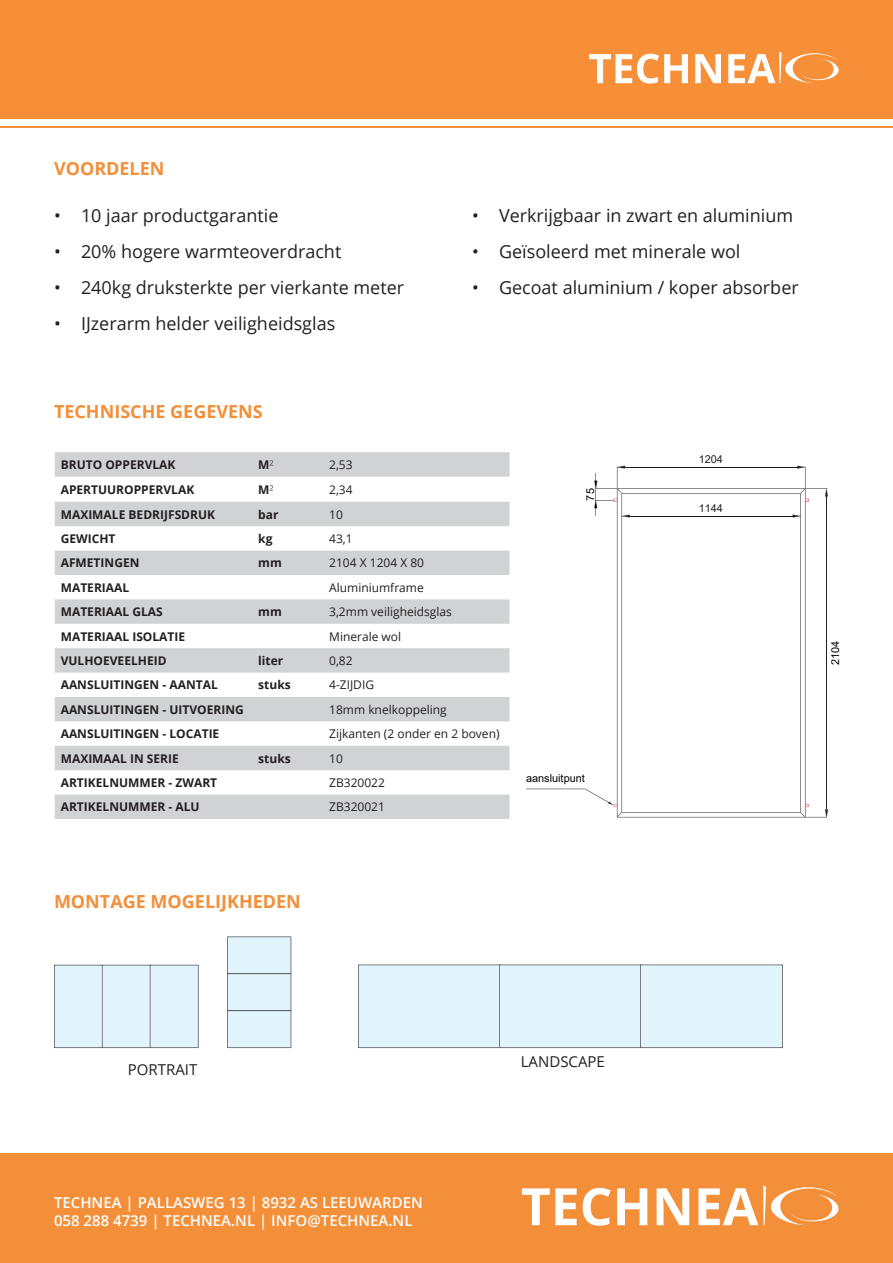
<style>
.page{position:relative;width:893px;height:1263px;background:#fff}
.page>*{position:absolute;margin:0;border:0;box-sizing:border-box;transform-origin:0 0}
.t1{font:18px "Open Sans";color:#231f20}
.t2{font:700 18px "Open Sans";color:#f48f39}
.t3{font:600 15px/18px "Open Sans";color:#fffefc}
.t4{font:15px "Open Sans";color:#231f20}
.t5{font:700 12px "Open Sans";color:#231f20}
.t6{font:12px "Open Sans";color:#231f20}
.t7{font:10.95px "Arial";color:#000001}
.t8{font:10.95px "Arial";color:#231f20}
.s1{font-weight:300}
</style>
<div class="page">
<hr style="left:0;top:126px;width:893px;height:2px;background:#f68f38">
<div style="left:0;top:0;width:893px;height:118px;background:#f68f38"></div>
<svg style="left:589px;top:54px;width:99px;height:30px"></svg>
<svg style="left:695px;top:54px;width:26px;height:29px"></svg>
<svg style="left:728px;top:52px;width:111px;height:31px"></svg>
<svg style="left:55px;top:452px;width:454px;height:367px;fill:#d1d2d4"></svg>
<svg style="left:526px;top:465px;width:303px;height:353px"></svg>
<div style="left:0;top:1153px;width:893px;height:110px;background:#f48f39"></div>
<svg style="left:522px;top:1188px;width:55px;height:37px"></svg>
<svg style="left:583px;top:1188px;width:28px;height:38px"></svg>
<svg style="left:617px;top:1188px;width:30px;height:37px"></svg>
<svg style="left:657px;top:1188px;width:32px;height:37px"></svg>
<svg style="left:698px;top:1185px;width:141px;height:40px"></svg>
<svg style="left:54px;top:965px;width:145px;height:83px;background:#dceef6"></svg>
<div style="left:358px;top:964px;width:425px;height:84px;background:#e1f4fc"></div>
<svg style="left:227px;top:936px;width:64px;height:112px;background:#daecf4"></svg>
<h1 class="t2" style="left:54px;top:155px;width:112px">VOORDELEN</h1>
<h1 class="t1" style="left:54px;top:203px;width:226px">• 10 jaar productgarantie</h1>
<h1 class="t1" style="left:54px;top:239px;width:289px">• 20% hogere warmteoverdracht</h1>
<h1 class="t1" style="left:54px;top:275px;width:352px">• 240kg druksterkte per vierkante meter</h1>
<h1 class="t1" style="left:54px;top:311px;width:283px">• IJzerarm helder veiligheidsglas</h1>
<h1 class="t2" style="left:54px;top:398px;width:210px">TECHNISCHE GEGEVENS</h1>
<h1 class="t1" style="left:472px;top:203px;width:323px">• Verkrijgbaar in zwart en aluminium</h1>
<h1 class="t1" style="left:472px;top:239px;width:270px">• Geïsoleerd met minerale wol</h1>
<h1 class="t1" style="left:472px;top:275px;width:328px">• Gecoat aluminium / koper absorber</h1>
<p class="t5" style="left:61px;top:456px;width:116px">BRUTO OPPERVLAK</p>
<p class="t5" style="left:258px;top:456px;width:17px">M<span class="s1">²</span></p>
<p class="t6" style="left:329px;top:456px;width:25px">2,53</p>
<p class="t5" style="left:61px;top:481px;width:135px">APERTUUROPPERVLAK</p>
<p class="t5" style="left:258px;top:481px;width:17px">M<span class="s1">²</span></p>
<p class="t6" style="left:329px;top:481px;width:25px">2,34</p>
<p class="t5" style="left:61px;top:506px;width:156px">MAXIMALE BEDRIJFSDRUK</p>
<p class="t5" style="left:258px;top:506px;width:22px">bar</p>
<p class="t6" style="left:329px;top:506px;width:15px">10</p>
<p class="t5" style="left:61px;top:530px;width:56px">GEWICHT</p>
<p class="t5" style="left:258px;top:530px;width:16px">kg</p>
<p class="t6" style="left:329px;top:530px;width:25px">43,1</p>
<p class="t5" style="left:61px;top:554px;width:80px">AFMETINGEN</p>
<p class="t5" style="left:258px;top:554px;width:25px">mm</p>
<p class="t6" style="left:329px;top:555px;width:96px">2104 X 1204 X 80</p>
<p class="t5" style="left:61px;top:579px;width:70px">MATERIAAL</p>
<p class="t6" style="left:329px;top:579px;width:96px">Aluminiumframe</p>
<p class="t5" style="left:61px;top:603px;width:103px">MATERIAAL GLAS</p>
<p class="t5" style="left:258px;top:603px;width:25px">mm</p>
<p class="t6" style="left:329px;top:604px;width:124px">3,2mm veiligheidsglas</p>
<p class="t5" style="left:61px;top:628px;width:126px">MATERIAAL ISOLATIE</p>
<p class="t6" style="left:329px;top:628px;width:74px">Minerale wol</p>
<p class="t5" style="left:61px;top:652px;width:107px">VULHOEVEELHEID</p>
<p class="t5" style="left:258px;top:652px;width:27px">liter</p>
<p class="t6" style="left:329px;top:652px;width:25px">0,82</p>
<p class="t5" style="left:61px;top:676px;width:159px">AANSLUITINGEN - AANTAL</p>
<p class="t5" style="left:258px;top:676px;width:34px">stuks</p>
<p class="t6" style="left:329px;top:677px;width:46px">4-ZIJDIG</p>
<p class="t5" style="left:61px;top:701px;width:185px">AANSLUITINGEN - UITVOERING</p>
<p class="t6" style="left:329px;top:701px;width:119px">18mm knelkoppeling</p>
<p class="t5" style="left:61px;top:725px;width:160px">AANSLUITINGEN - LOCATIE</p>
<p class="t6" style="left:329px;top:726px;width:172px">Zijkanten (2 onder en 2 boven)</p>
<p class="t5" style="left:61px;top:750px;width:120px">MAXIMAAL IN SERIE</p>
<p class="t5" style="left:258px;top:750px;width:34px">stuks</p>
<p class="t6" style="left:329px;top:750px;width:15px">10</p>
<p class="t5" style="left:61px;top:774px;width:158px">ARTIKELNUMMER - ZWART</p>
<p class="t6" style="left:329px;top:774px;width:57px">ZB320022</p>
<p class="t5" style="left:61px;top:798px;width:140px">ARTIKELNUMMER - ALU</p>
<p class="t6" style="left:329px;top:799px;width:57px">ZB320021</p>
<p class="t7" style="left:583px;top:500px;width:14px;rotate:-90deg">75</p>
<p class="t7" style="left:526px;top:771px;width:60px">aansluitpunt</p>
<p class="t8" style="left:699px;top:451px;width:26px">1204</p>
<p class="t8" style="left:699px;top:501px;width:26px">1144</p>
<p class="t7" style="left:828px;top:665px;width:26px;rotate:-90deg">2104</p>
<h1 class="t2" style="left:54px;top:889px;width:248px">MONTAGE MOGELIJKHEDEN</h1>
<p class="t4" style="left:128px;top:1059px;width:71px">PORTRAIT</p>
<p class="t3" style="left:54px;top:1193px;width:370px">TECHNEA | PALLASWEG 13 | 8932 AS LEEUWARDEN<br>058 288 4739 | TECHNEA.NL | INFO@TECHNEA.NL</p>
<p class="t4" style="left:521px;top:1051px;width:86px">LANDSCAPE</p>
</div>
